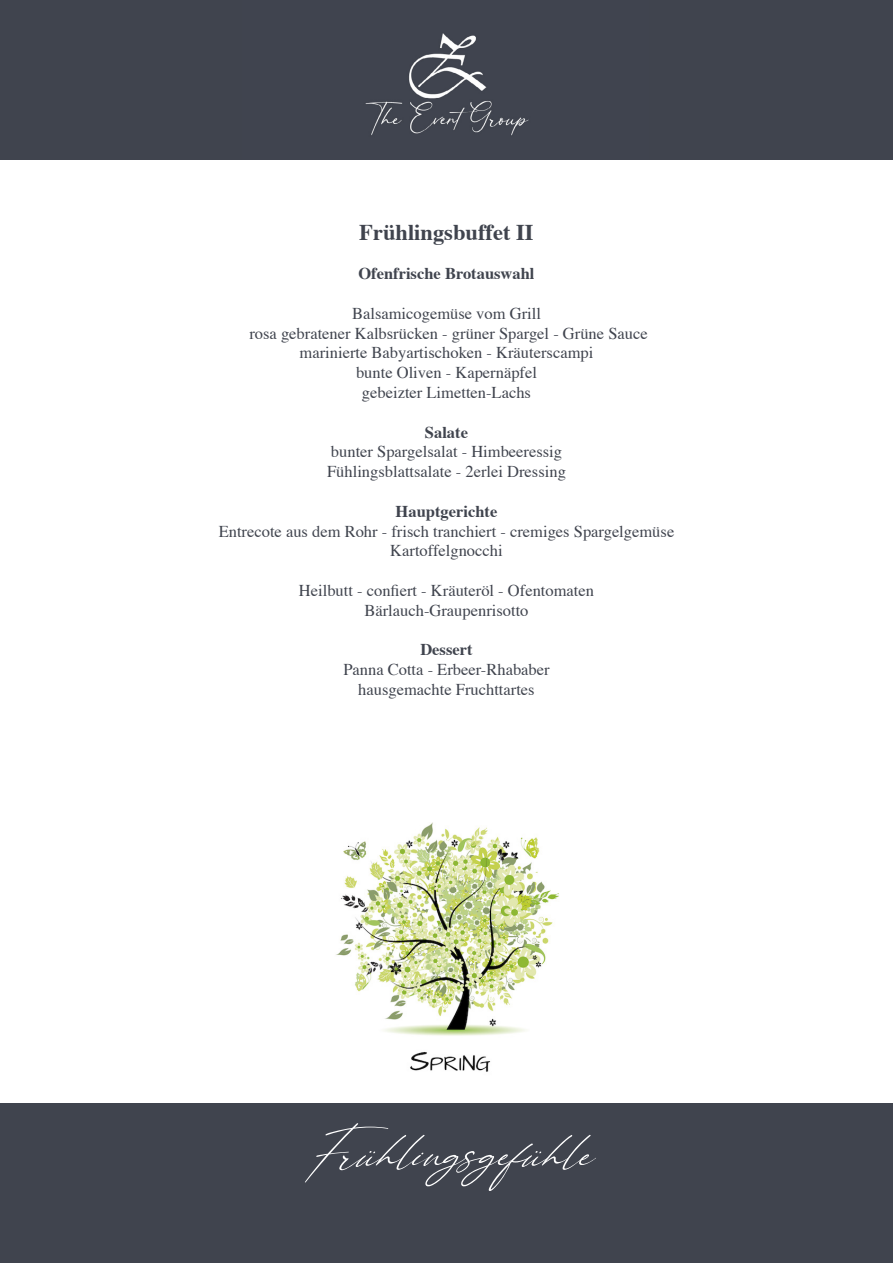
<style>
.page{position:relative;width:893px;height:1263px;background:#fff}
.page>*{position:absolute;margin:0;border:0;box-sizing:border-box;transform-origin:0 0}
.t1{font:italic 90px "Eternal Amsterdam";color:#fff}
.t2{font:700 22.5px "Times";color:#40444e}
.t3{font:16.5px/19.8px "Times";color:#40444e;text-align:center}
.t4{font:700 16.5px "Times";color:#40444e}
</style>
<div class="page">
<div style="left:0;top:0;width:893px;height:159px;background:#40444e"></div>
<img style="left:365px;top:33px;width:164px;height:103px">
<div style="left:0;top:1103px;width:893px;height:160px;background:#40444e"></div>
<img style="left:336px;top:823px;width:223px;height:249px">
<h2 class="t2" style="left:359px;top:210px;width:176px">Frühlingsbuffet II</h2>
<p class="t4" style="left:358px;top:258px;width:178px">Ofenfrische Brotauswahl</p>
<p class="t3" style="left:249px;top:302px;width:400px">Balsamicogemüse vom Grill<br>rosa gebratener Kalbsrücken - grüner Spargel - Grüne Sauce marinierte Babyartischoken - Kräuterscampi<br>bunte Oliven - Kapernäpfel<br>gebeizter Limetten-Lachs</p>
<p class="t4" style="left:425px;top:416px;width:45px">Salate</p>
<p class="t3" style="left:327px;top:441px;width:240px;text-align:left">bunter Spargelsalat - Himbeeressig<br>Fühlingsblattsalate - 2erlei Dressing</p>
<p class="t4" style="left:396px;top:495px;width:103px">Hauptgerichte</p>
<p class="t3" style="left:219px;top:520px;width:457px">Entrecote aus dem Rohr - frisch tranchiert - cremiges Spargelgemüse<br>Kartoffelgnocchi</p>
<p class="t3" style="left:299px;top:579px;width:297px">Heilbutt - confiert - Kräuteröl - Ofentomaten<br>Bärlauch-Graupenrisotto</p>
<p class="t4" style="left:420px;top:634px;width:54px">Dessert</p>
<p class="t3" style="left:343px;top:658px;width:208px">Panna Cotta - Erbeer-Rhababer hausgemachte Fruchttartes</p>
<h1 class="t1" style="left:306px;top:1110px;width:282px">Frühlingsgefühle</h1>
</div>
